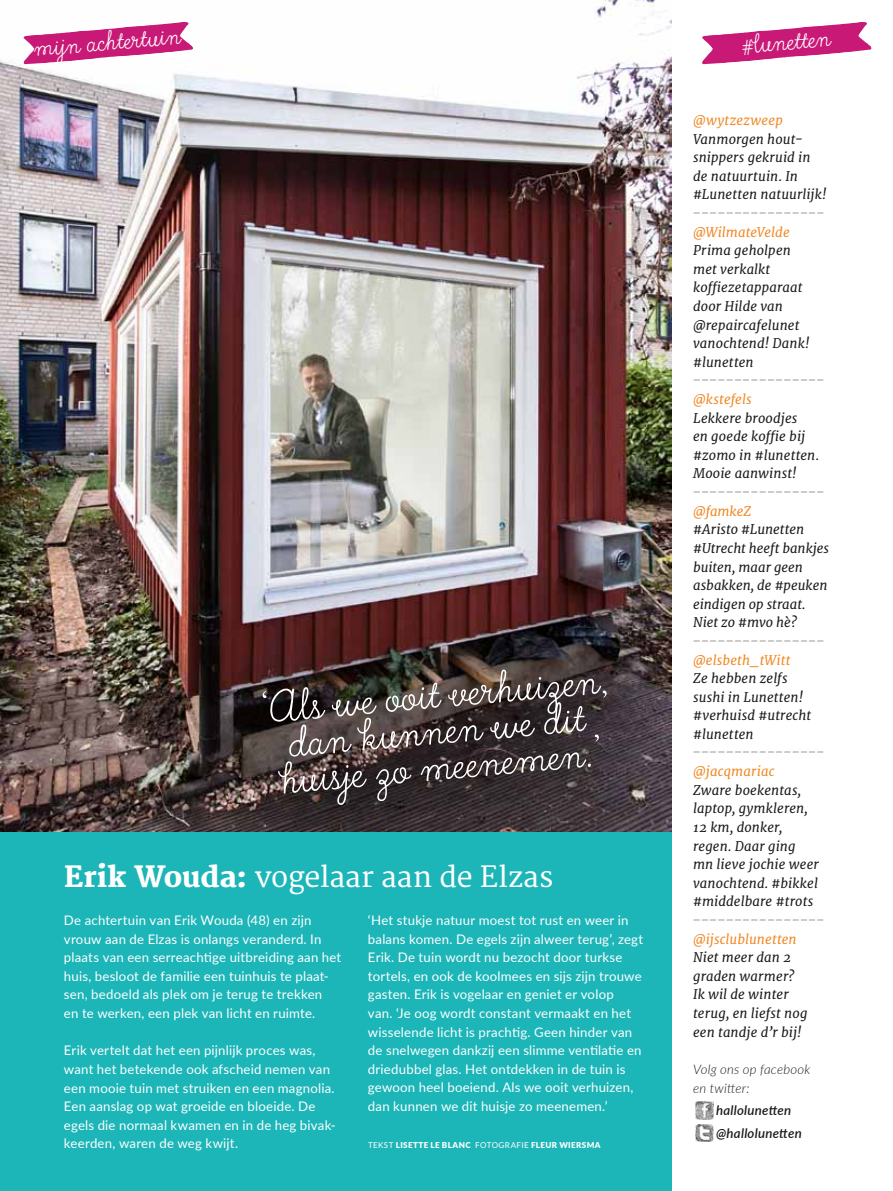
<style>
.page{position:relative;width:893px;height:1191px;background:#fff}
.page>*{position:absolute;margin:0;border:0;box-sizing:border-box;transform-origin:0 0}
.t1{font:54px "True North Script";color:#fff}
.t2{font:33px "True North Script";color:#fff}
.t3{font:28.5px "Merriweather";letter-spacing:-.01em;color:#fff}
.t4{font:15px "True North Script";color:#1a1a18}
.t5{font:13.2px/18.6px "Lato";letter-spacing:.015em;color:#fff}
.t6{font:italic 13.2px/18.6px "Merriweather";letter-spacing:.005em;color:#1a1a18}
.t7{font:italic 13.2px "Merriweather";letter-spacing:.005em;color:#f18824}
.t8{font:italic 300 13.2px/18.6px "Lato";letter-spacing:.015em;color:#1a1a18}
.t9{font:italic 600 13.2px/22.5px "Lato";letter-spacing:.02em;color:#1a1a18}
.t10{font:900 8.1px "Lato";letter-spacing:.045em;color:#fff}
.s1{font-weight:800}
.s2{font-weight:400}
</style>
<div class="page">
<img style="left:696px;top:1101px;width:18px;height:18px">
<img style="left:696px;top:1124px;width:18px;height:17px">
<img style="left:0;top:0;width:672px;height:832px">
<div style="left:0;top:832px;width:672px;height:359px;background:#1cb5b8"></div>
<svg style="left:23px;top:22px;width:170px;height:42px"></svg>
<svg style="left:702px;top:22px;width:170px;height:42px"></svg>
<h2 class="t2" style="left:32px;top:30px;width:149px;rotate:-5deg">mijn achtertuin</h2>
<h2 class="t2" style="left:752px;top:26px;width:79px;rotate:-5deg">lunett en</h2>
<h1 class="t1" style="left:257px;top:679px;width:350px;rotate:-5deg">‘Als we ooit verhuizen,</h1>
<h1 class="t1" style="left:286px;top:713px;width:299px;rotate:-5deg">dan kunnen we dit</h1>
<h1 class="t1" style="left:278px;top:750px;width:321px;rotate:-5deg">huisje zo meenemen.’</h1>
<h3 class="t3" style="left:64px;top:860px;width:491px"><span class="s1">Erik Wouda:</span> vogelaar aan de Elzas</h3>
<p class="t5" style="left:64px;top:910px;width:279px">De achtertuin van Erik Wouda (48) en zijn vrouw aan de Elzas is onlangs veranderd. I n plaats van een serreachtige uitbreiding aan het huis, besloot de familie een tuinhuis te plaat&shy;sen, bedoeld als plek om je terug te trekken<br>en te werken, een plek van licht en ruimte.</p>
<p class="t5" style="left:64px;top:1040px;width:273px">Erik vertelt dat het een pijnlijk proces was, want het betekende ook afscheid nemen van een mooie tuin met struiken en een magnolia.<br>Een aanslag op wat groeide en bloeide. De egels die normaal kwamen en in de heg bivak&shy;keerden, waren de weg kwijt.</p>
<p class="t5" style="left:368px;top:910px;width:277px">‘Het stukje natuur moest tot rust en weer in balans komen. De egels zijn alweer terug’, zegt Erik. De tuin wordt nu bezocht door turkse tortels, en ook de koolmees en sijs zijn trouwe gasten. Erik is vogelaar en geniet er volop<br>van. ‘Je oog wordt constant vermaakt en het wisselende licht is prachtig. Geen hinder van de snelwegen dankzij een slimme ventilatie en driedubbel glas. Het ontdekken in de tuin is gewoon heel boeiend. Als we ooit verhuizen, dan kunnen we dit huisje zo meenemen.’</p>
<p class="t10" style="left:368px;top:1139px;width:234px"><span class="s2">Tekst</span> LISETTE LE BLANC <span class="s2">Fotograf ie</span> FLEUR WIERSMA</p>
<p class="t7" style="left:693px;top:112px;width:91px">@wytzezweep</p>
<p class="t6" style="left:693px;top:130px;width:135px">Vanmorgen hout&shy;snippers gekruid in de natuurtuin. In #Lunetten natuurlijk!</p>
<p class="t4" style="left:693px;top:201px;width:133px">_ _ _ _ _ _ _ _ _ _ _ _ _ _ _ _</p>
<p class="t7" style="left:693px;top:224px;width:98px">@WilmateVelde</p>
<p class="t6" style="left:693px;top:241px;width:118px">Prima geholpen met verkalkt koffiezetapparaat door Hilde van @repaircafelunet vanochtend! Dank! #lunetten</p>
<p class="t4" style="left:693px;top:368px;width:133px">_ _ _ _ _ _ _ _ _ _ _ _ _ _ _ _</p>
<p class="t7" style="left:693px;top:391px;width:60px">@kstefels</p>
<p class="t6" style="left:693px;top:409px;width:127px">Lekkere broodjes<br>en goede koffie bij #zomo in #lunetten.<br>Mooie aanwinst!</p>
<p class="t4" style="left:693px;top:480px;width:133px">_ _ _ _ _ _ _ _ _ _ _ _ _ _ _ _</p>
<p class="t7" style="left:693px;top:503px;width:60px">@famkeZ</p>
<p class="t6" style="left:693px;top:520px;width:137px">#Aristo #Lunetten #Utrecht heeft bankjes buiten, maar geen asbakken, de #peuken eindigen op straat.<br>Niet zo #mvo hè?</p>
<p class="t4" style="left:693px;top:628px;width:133px">_ _ _ _ _ _ _ _ _ _ _ _ _ _ _ _</p>
<p class="t7" style="left:693px;top:651px;width:99px">@elsbeth_tWitt</p>
<p class="t6" style="left:693px;top:669px;width:120px">Ze hebben zelfs sushi in Lunetten! #verhuisd #utrecht #lunetten</p>
<p class="t4" style="left:693px;top:740px;width:133px">_ _ _ _ _ _ _ _ _ _ _ _ _ _ _ _</p>
<p class="t7" style="left:693px;top:763px;width:83px">@jacqmariac</p>
<p class="t6" style="left:693px;top:781px;width:127px">Zware boekentas, laptop, gymkleren,<br>12 km, donker, regen. Daar ging mn lieve jochie weer vanochtend. #bikkel #middelbare #trots</p>
<p class="t4" style="left:693px;top:907px;width:133px">_ _ _ _ _ _ _ _ _ _ _ _ _ _ _ _</p>
<p class="t7" style="left:693px;top:930px;width:105px">@ijsclublunetten</p>
<p class="t6" style="left:693px;top:948px;width:116px">Niet meer dan 2 graden warmer?<br>Ik wil de winter terug, en liefst nog een tandje d’r bij!</p>
<p class="t8" style="left:693px;top:1059px;width:119px">Volg ons op facebook en twitter:</p>
<p class="t9" style="left:716px;top:1098px;width:87px">hallolunetten @hallolunetten</p>
</div>
